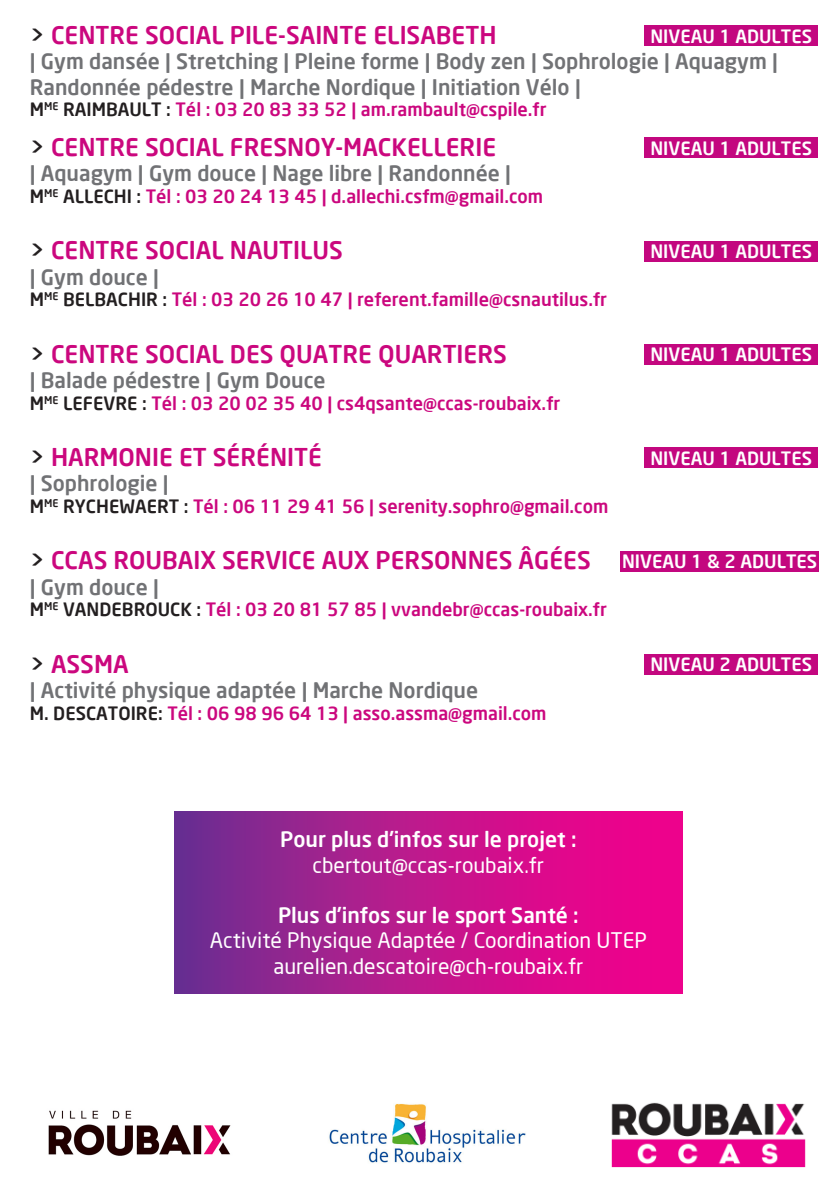
<style>
.page{position:relative;width:840px;height:1191px;background:#fff}
.page>*{position:absolute;margin:0;border:0;box-sizing:border-box;transform-origin:0 0}
.t1{font:500 24px "Neo Sans";color:#cb077e}
.t2{font:500 21px/25.2px "Neo Sans";color:#717275}
.t3{font:21px "Neo Sans";color:#fff}
.t4{font:500 21px "Neo Sans";color:#fff}
.t5{font:500 18px "Neo Sans";color:#cb077e}
.t6{font:500 18px "Neo Sans";color:#fff}
.s1{color:#231f20}
</style>
<div class="page">
<div style="left:644px;top:654px;width:173px;height:20px;background:#c3077f"></div>
<div style="left:644px;top:26px;width:173px;height:20px;background:#c3077f"></div>
<div style="left:644px;top:137px;width:173px;height:21px;background:#c3077f"></div>
<div style="left:644px;top:241px;width:173px;height:20px;background:#c3077f"></div>
<div style="left:644px;top:344px;width:173px;height:21px;background:#c3077f"></div>
<div style="left:644px;top:447px;width:173px;height:21px;background:#c3077f"></div>
<div style="left:620px;top:551px;width:198px;height:20px;background:#c3077f"></div>
<svg style="left:174px;top:811px;width:508px;height:183px;background:#b8168d"></svg>
<img style="left:48px;top:1110px;width:183px;height:46px">
<img style="left:329px;top:1104px;width:197px;height:59px">
<img style="left:611px;top:1102px;width:195px;height:66px">
<p class="t1" style="left:30px;top:20px;width:468px"><span class="s1">&gt;</span> CENTRE SOCIAL PILE-SAINTE ELISABETH</p>
<p class="t2" style="left:30px;top:49px;width:749px">| Gym dansée | Stretching | Pleine forme | Body zen | Sophrologie | Aquagym |<br>Randonnée pédestre | Marche Nordique | Initiation Vélo |</p>
<p class="t5" style="left:30px;top:98px;width:518px"><span class="s1">M</span><sup>ME</sup> <span class="s1">RAIMBAULT :</span> Tél : 03 20 83 33 52 | am.rambault@cspile.fr</p>
<p class="t6" style="left:650px;top:25px;width:163px">NIVEAU 1 ADULTES</p>
<p class="t1" style="left:30px;top:132px;width:467px"><span class="s1">&gt;</span> CENTRE SOCIAL FRESNOY-MACKELLERIE</p>
<p class="t2" style="left:30px;top:160px;width:482px">| Aquagym | Gym douce | Nage libre | Randonnée |</p>
<p class="t5" style="left:30px;top:185px;width:514px"><span class="s1">M</span><sup>ME</sup> <span class="s1">ALLECHI :</span> Tél : 03 20 24 13 45 | d.allechi.csfm@gmail.com</p>
<p class="t1" style="left:30px;top:235px;width:314px"><span class="s1">&gt;</span> CENTRE SOCIAL NAUTILUS</p>
<p class="t2" style="left:30px;top:264px;width:131px">| Gym douce |</p>
<p class="t5" style="left:30px;top:288px;width:578px"><span class="s1">M</span><sup>ME</sup> <span class="s1">BELBACHIR :</span> Tél : 03 20 26 10 47 | referent.famille@csnautilus.fr</p>
<p class="t1" style="left:30px;top:339px;width:478px"><span class="s1">&gt;</span> CENTRE SOCIAL DES QUATRE QUARTIERS</p>
<p class="t2" style="left:30px;top:367px;width:297px">| Balade pédestre | Gym Douce</p>
<p class="t5" style="left:30px;top:392px;width:531px"><span class="s1">M</span><sup>ME</sup> <span class="s1">LEFEVRE :</span> Tél : 03 20 02 35 40 | cs4qsante@ccas-roubaix.fr</p>
<p class="t1" style="left:30px;top:442px;width:293px"><span class="s1">&gt;</span> HARMONIE ET SÉRÉNITÉ</p>
<p class="t2" style="left:30px;top:470px;width:140px">| Sophrologie |</p>
<p class="t5" style="left:30px;top:495px;width:580px"><span class="s1">M</span><sup>ME</sup> <span class="s1">RYCHEWAERT :</span> Tél : 06 11 29 41 56 | serenity.sophro@gmail.com</p>
<p class="t1" style="left:30px;top:545px;width:562px"><span class="s1">&gt;</span> CCAS ROUBAIX SERVICE AUX PERSONNES ÂGÉES</p>
<p class="t2" style="left:30px;top:574px;width:131px">| Gym douce |</p>
<p class="t5" style="left:30px;top:598px;width:578px"><span class="s1">M</span><sup>ME</sup> <span class="s1">VANDEBROUCK :</span> Tél : 03 20 81 57 85 | vvandebr@ccas-roubaix.fr</p>
<p class="t1" style="left:30px;top:648px;width:100px"><span class="s1">&gt;</span> ASSMA</p>
<p class="t2" style="left:30px;top:677px;width:449px">| Activité physique adaptée | Marche Nordique</p>
<p class="t5" style="left:30px;top:701px;width:518px"><span class="s1">M. DESCATOIRE:</span> Tél : 06 98 96 64 13 | asso.assma@gmail.com</p>
<p class="t6" style="left:650px;top:136px;width:163px">NIVEAU 1 ADULTES</p>
<p class="t6" style="left:650px;top:240px;width:163px">NIVEAU 1 ADULTES</p>
<p class="t6" style="left:650px;top:343px;width:163px">NIVEAU 1 ADULTES</p>
<p class="t6" style="left:650px;top:446px;width:163px">NIVEAU 1 ADULTES</p>
<p class="t6" style="left:621px;top:550px;width:196px">NIVEAU 1 &amp; 2 ADULTES</p>
<p class="t6" style="left:650px;top:653px;width:163px">NIVEAU 2 ADULTES</p>
<p class="t4" style="left:280px;top:826px;width:297px">Pour plus d’infos sur le projet :</p>
<p class="t3" style="left:312px;top:852px;width:233px">cbertout@ccas-roubaix.fr</p>
<p class="t4" style="left:278px;top:902px;width:302px">Plus d’infos sur le sport Santé :</p>
<p class="t3" style="left:210px;top:928px;width:438px">Activité Physique Adaptée / Coordination UTEP</p>
<p class="t3" style="left:273px;top:953px;width:311px">aurelien.descatoire@ch-roubaix.fr</p>
</div>
